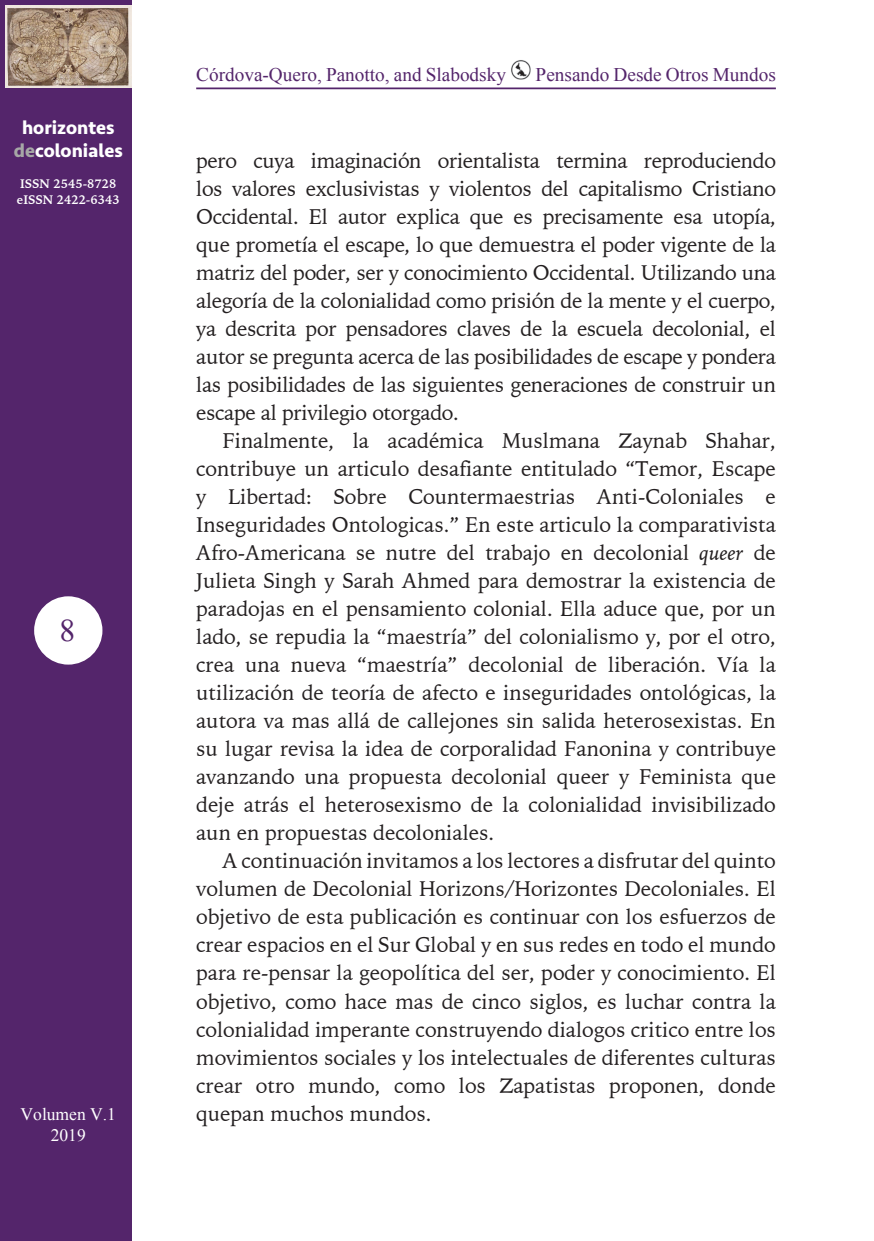
<style>
.page{position:relative;width:874px;height:1241px;background:#fff}
.page>*{position:absolute;margin:0;border:0;box-sizing:border-box;transform-origin:0 0}
.t1{font:31.5px "Times New Roman";color:#54256b}
.t2{font:21px/28px "Iowan Old Style BT";color:#231f20;text-align:justify}
.t3{font:19.25px "Times New Roman";color:#54256b}
.t4{font:700 19.25px/22.8px "Seravek";color:#fff;text-align:center}
.t5{font:17.5px/21px "Times New Roman";color:#fff;text-align:center}
.t6{font:700 12.25px/15.8px "Iowan Old Style BT";color:#fff}
.s1{color:#a6a7a6}
.s2{font-style:italic}
</style>
<div class="page">
<hr style="left:196px;top:87px;width:579px;height:2px;background:#54256b">
<img style="left:511px;top:60px;width:20px;height:20px">
<div style="left:0;top:0;width:131px;height:1240px;background:#54256b"></div>
<img style="left:5px;top:5px;width:126px;height:82px">
<div style="left:34px;top:596px;width:68px;height:68px;background:#fff;border-radius:50%"></div>
<p class="t4" style="left:14px;top:116px;width:110px">horizontes <span class="s1">de</span>coloniales</p>
<p class="t6" style="left:17px;top:176px;width:104px">ISSN 2545-8728 eISSN 2422-6343</p>
<h1 class="t1" style="left:59px;top:608px;width:17px">8</h1>
<p class="t5" style="left:21px;top:1103px;width:97px">Volumen V.1<br>2019</p>
<p class="t3" style="left:196px;top:60px;width:311px">Córdova-Quero, Panotto, and Slabodsky</p>
<p class="t3" style="left:535px;top:60px;width:242px">Pensando Desde Otros Mundos</p>
<p class="t2" style="left:196px;top:147px;width:581px">pero cuya imaginación orientalista termina reproduciendo los valores exclusivistas y violentos del capitalismo Cristiano Occidental. El autor explica que es precisamente esa utopía, que prometía el escape, lo que demuestra el poder vigente de la matriz del poder, ser y conocimiento Occidental. Utilizando una alegoría de la colonialidad como prisión de la mente y el cuerpo, ya descrita por pensadores claves de la escuela decolonial, el autor se pregunta acerca de las posibilidades de escape y pondera las posibilidades de las siguientes generaciones de construir un escape al privilegio otorgado.</p>
<p class="t2" style="left:196px;top:426px;width:581px;text-indent:26px">Finalmente, la académica Muslmana Zaynab Shahar, contribuye un articulo desafiante entitulado “Temor, Escape y Libertad: Sobre Countermaestrias Anti-Coloniales e Inseguridades Ontologicas.” En este articulo la comparativista Afro-Americana se nutre del trabajo en decolonial <span class="s2">queer</span> de Julieta Singh y Sarah Ahmed para demostrar la existencia de paradojas en el pensamiento colonial. Ella aduce que, por un lado, se repudia la “maestría” del colonialismo y, por el otro, crea una nueva “maestría” decolonial de liberación. Vía la utilización de teoría de afecto e inseguridades ontológicas, la autora va mas allá de callejones sin salida heterosexistas. En su lugar revisa la idea de corporalidad Fanonina y contribuye avanzando una propuesta decolonial queer y Feminista que deje atrás el heterosexismo de la colonialidad invisibilizado aun en propuestas decoloniales.</p>
<p class="t2" style="left:196px;top:846px;width:581px;text-indent:26px">A continuación invitamos a los lectores a disfrutar del quinto volumen de Decolonial Horizons/Horizontes Decoloniales. El objetivo de esta publicación es continuar con los esfuerzos de crear espacios en el Sur Global y en sus redes en todo el mundo para re-pensar la geopolítica del ser, poder y conocimiento. El objetivo, como hace mas de cinco siglos, es luchar contra la colonialidad imperante construyendo dialogos critico entre los movimientos sociales y los intelectuales de diferentes culturas crear otro mundo, como los Zapatistas proponen, donde quepan muchos mundos.</p>
</div>
